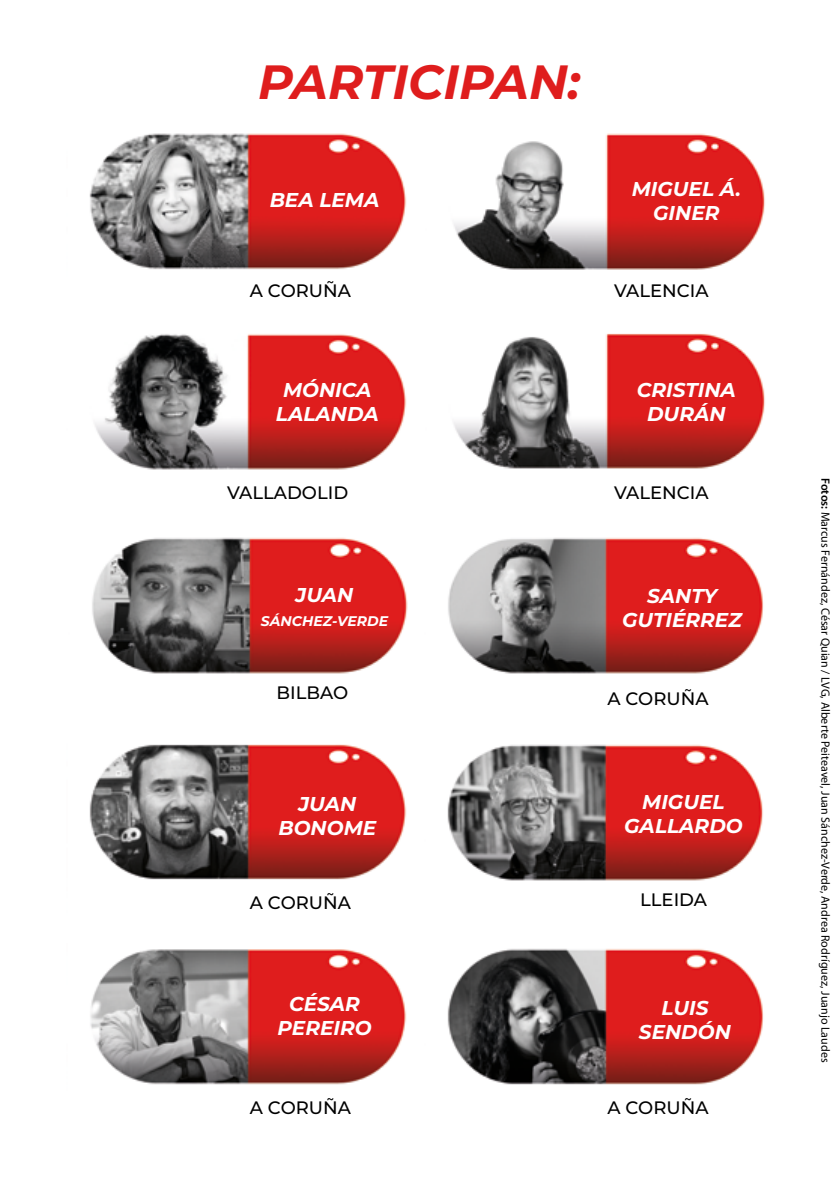
<style>
.page{position:relative;width:840px;height:1191px;background:#fff}
.page>*{position:absolute;margin:0;border:0;box-sizing:border-box;transform-origin:0 0}
.t1{font:italic 700 48px "Montserrat";color:#df1d1d}
.t2{font:italic 700 20px/24px "Montserrat";color:#fff;text-align:center}
.t3{font:500 18px "Montserrat";color:#000}
.t4{font:italic 700 14px "Montserrat";color:#fff}
.t5{font:12px "Myriad Pro";color:#000}
.s1{font-weight:600}
</style>
<div class="page">
<img style="left:89px;top:133px;width:318px;height:137px">
<img style="left:454px;top:133px;width:311px;height:336px">
<img style="left:89px;top:537px;width:319px;height:548px">
<img style="left:447px;top:948px;width:317px;height:137px">
<img style="left:447px;top:744px;width:316px;height:137px">
<img style="left:95px;top:334px;width:312px;height:136px">
<img style="left:448px;top:537px;width:316px;height:137px">
<h1 class="t1" style="left:258px;top:47px;width:323px">PARTICIPAN:</h1>
<p class="t2" style="left:269px;top:187px;width:111px">BEA LEMA</p>
<p class="t2" style="left:631px;top:176px;width:111px">MIGUEL Á.<br>GINER</p>
<p class="t3" style="left:250px;top:278px;width:102px">A CORUÑA</p>
<p class="t3" style="left:613px;top:278px;width:96px">VALENCIA</p>
<p class="t2" style="left:276px;top:377px;width:104px">MÓNICA<br>LALANDA</p>
<p class="t2" style="left:636px;top:377px;width:100px">CRISTINA<br>DURÁN</p>
<p class="t3" style="left:227px;top:480px;width:123px">VALLADOLID</p>
<p class="t3" style="left:613px;top:480px;width:96px">VALENCIA</p>
<p class="t2" style="left:295px;top:582px;width:59px">JUAN</p>
<p class="t4" style="left:261px;top:611px;width:129px">SÁNCHEZ-VERDE</p>
<p class="t2" style="left:622px;top:583px;width:121px">SANTY<br>GUTIÉRREZ</p>
<p class="t3" style="left:276px;top:680px;width:73px">BILBAO</p>
<p class="t3" style="left:607px;top:685px;width:102px">A CORUÑA</p>
<p class="t2" style="left:278px;top:790px;width:99px">JUAN<br>BONOME</p>
<p class="t2" style="left:624px;top:789px;width:120px">MIGUEL<br>GALLARDO</p>
<p class="t3" style="left:250px;top:889px;width:102px">A CORUÑA</p>
<p class="t3" style="left:640px;top:887px;width:68px">LLEIDA</p>
<p class="t2" style="left:277px;top:990px;width:96px">CÉSAR<br>PEREIRO</p>
<p class="t2" style="left:638px;top:995px;width:93px">LUIS<br>SENDÓN</p>
<p class="t3" style="left:250px;top:1095px;width:102px">A CORUÑA</p>
<p class="t3" style="left:607px;top:1095px;width:102px">A CORUÑA</p>
<p class="t5" style="left:832px;top:478px;width:586px;rotate:90deg"><span class="s1">Fotos:</span> Marcus Fernández, César Quian / LVG, Alberte Peiteavel, Juan Sánchez-Verde, Andrea Rodríguez, Juanjo Laudes</p>
</div>
